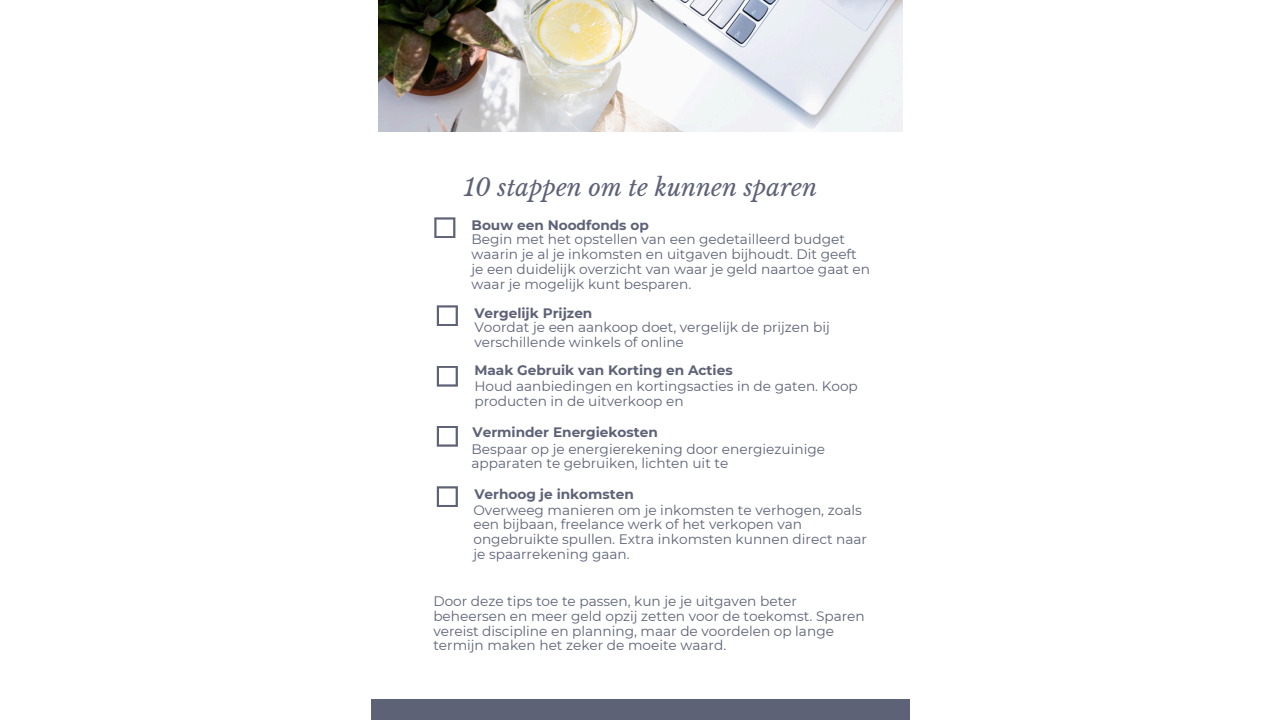
<style>
.page{position:relative;width:1281px;height:720px;background:#fff}
.page>*{position:absolute;margin:0;border:0;box-sizing:border-box;transform-origin:0 0}
.t1{font:italic 24px "Libre Baskerville";color:#5d6277}
.t2{font:13.62px/14.8px "Montserrat";color:#5d6277}
.t3{font:700 13.62px "Montserrat";color:#5d6277}
</style>
<div class="page">
<div style="left:371px;top:699px;width:538px;height:21px;background:#5d6277"></div>
<img style="left:378px;top:0;width:524px;height:132px">
<svg style="left:437px;top:426px;width:21px;height:21px"></svg>
<svg style="left:437px;top:305px;width:21px;height:21px"></svg>
<svg style="left:437px;top:366px;width:21px;height:21px"></svg>
<svg style="left:434px;top:217px;width:21px;height:21px"></svg>
<svg style="left:437px;top:486px;width:21px;height:21px"></svg>
<h1 class="t1" style="left:464px;top:173px;width:355px">10 stappen om te kunnen sparen</h1>
<h2 class="t3" style="left:471px;top:216px;width:179px">Bouw een Noodfonds op</h2>
<p class="t2" style="left:471px;top:232px;width:400px">Begin met het opstellen van een gedetailleerd budget waarin je al je inkomsten en uitgaven bijhoudt. Dit geeft je een duidelijk overzicht van waar je geld naartoe gaat en waar je mogelijk kunt besparen.</p>
<p class="t3" style="left:474px;top:304px;width:120px">Vergelijk Prijzen</p>
<p class="t2" style="left:474px;top:320px;width:357px">Voordat je een aankoop doet, vergelijk de prijzen bij verschillende winkels of online</p>
<p class="t3" style="left:474px;top:362px;width:260px">Maak Gebruik van Korting en Acties</p>
<h2 class="t2" style="left:474px;top:379px;width:385px">Houd aanbiedingen en kortingsacties in de gaten. Koop producten in de uitverkoop en</h2>
<p class="t2" style="left:471px;top:441px;width:355px">Bespaar op je energierekening door energiezuinige apparaten te gebruiken, lichten uit te</p>
<p class="t3" style="left:472px;top:423px;width:187px">Verminder Energiekosten</p>
<h2 class="t3" style="left:474px;top:485px;width:161px">Verhoog je inkomsten</h2>
<p class="t2" style="left:473px;top:502px;width:395px">Overweeg manieren om je inkomsten te verhogen, zoals een bijbaan, freelance werk of het verkopen van ongebruikte spullen. Extra inkomsten kunnen direct naar je spaarrekening gaan.</p>
<p class="t2" style="left:433px;top:594px;width:433px">Door deze tips toe te passen, kun je je uitgaven beter beheersen en meer geld opzij zetten voor de toekomst. Sparen vereist discipline en planning, maar de voordelen op lange termijn maken het zeker de moeite waard.</p>
</div>
